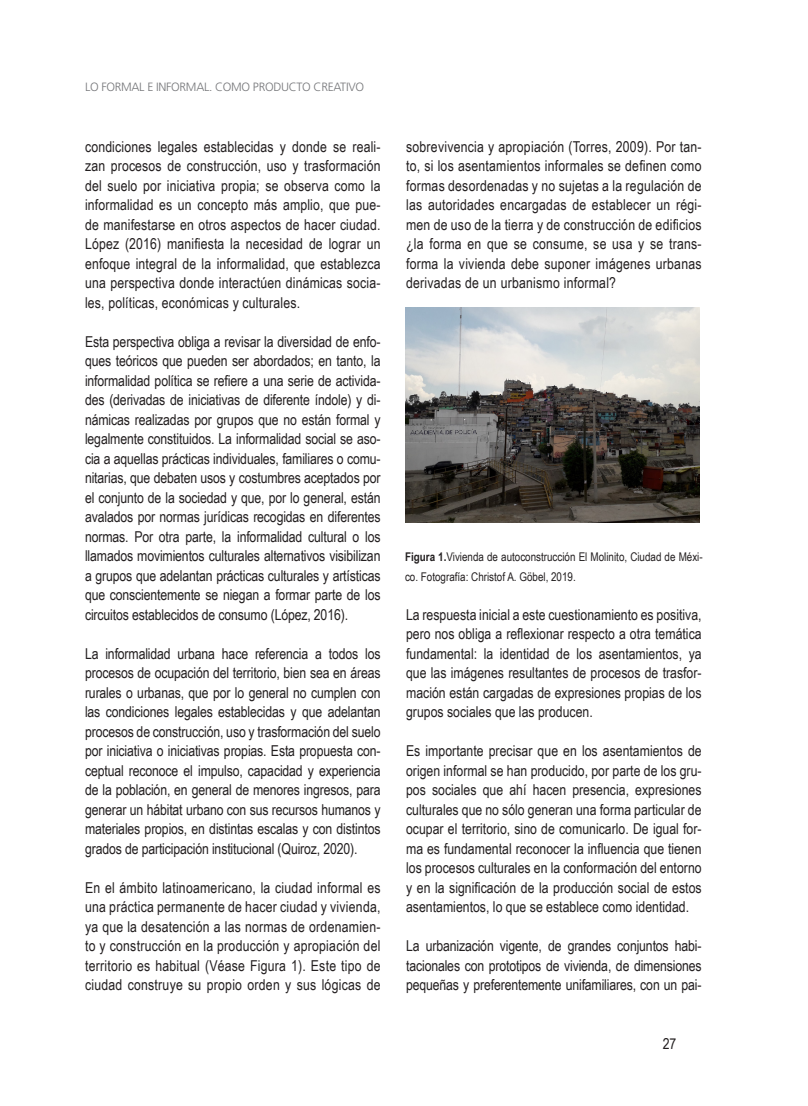
<style>
.page{position:relative;width:808px;height:1106px;background:#fff}
.page>*{position:absolute;margin:0;border:0;box-sizing:border-box;transform-origin:0 0}
.Cuerpo{font:15px/19.5px "Arial Narrow";letter-spacing:.01em;color:#231f20;text-align:justify}
.Subtítulos{font:15px/19.5px "Arial Narrow";color:#231f20;text-align:justify}
.fig{font:12px/19.5px "Arial Narrow";color:#231f20}
.t1{font:300 12px "Frutiger";letter-spacing:-.025em;color:#757679}
.s1{font-weight:700}
</style>
<div class="page">
<img style="left:405px;top:308px;width:295px;height:214px">
<p class="t1" style="left:85px;top:81px;width:280px">LO FORMAL E INFORMAL. COMO PRODUCTO CREATIVO</p>
<p class="Cuerpo" style="left:85px;top:136px;width:297px">condiciones legales establecidas y donde se reali&shy;zan procesos de construcción, uso y trasformación del suelo por iniciativa propia; se observa como la informalidad es un concepto más amplio, que pue&shy;de manifestarse en otros aspectos de hacer ciudad.<br>López (2016) manifiesta la necesidad de lograr un enfoque integral de la informalidad, que establezca una perspectiva donde interactúen dinámicas socia&shy;les, políticas, económicas y culturales.</p>
<p class="Cuerpo" style="left:85px;top:331px;width:297px">Esta perspectiva obliga a revisar la diversidad de enfo&shy;ques teóricos que pueden ser abordados; en tanto, la informalidad política se refiere a una serie de activida&shy;des (derivadas de iniciativas de diferente índole) y di&shy;námicas realizadas por grupos que no están formal y legalmente constituidos. La informalidad social se aso&shy;cia a aquellas prácticas individuales, familiares o comu&shy;nitarias, que debaten usos y costumbres aceptados por el conjunto de la sociedad y que, por lo general, están avalados por normas jurídicas recogidas en diferentes normas. Por otra parte, la informalidad cultural o los llamados movimientos culturales alternativos visibilizan a grupos que adelantan prácticas culturales y artísticas que conscientemente se niegan a formar parte de los circuitos establecidos de consumo (López, 2016).</p>
<p class="Cuerpo" style="left:85px;top:643px;width:297px">La informalidad urbana hace referencia a todos los procesos de ocupación del territorio, bien sea en áreas rurales o urbanas, que por lo general no cumplen con las condiciones legales establecidas y que adelantan procesos de construcción, uso y trasformación del suelo por iniciativa o iniciativas propias. Esta propuesta con&shy;ceptual reconoce el impulso, capacidad y experiencia de la población, en general de menores ingresos, para generar un hábitat urbano con sus recursos humanos y materiales propios, en distintas escalas y con distintos grados de participación institucional (Quiroz, 2020).</p>
<p class="Cuerpo" style="left:85px;top:877px;width:297px">En el ámbito latinoamericano, la ciudad informal es una práctica permanente de hacer ciudad y vivienda, ya que la desatención a las normas de ordenamien&shy;to y construcción en la producción y apropiación del territorio es habitual (Véase Figura 1). Este tipo de ciudad construye su propio orden y sus lógicas de</p>
<p class="Cuerpo" style="left:406px;top:136px;width:297px">sobrevivencia y apropiación (Torres, 2009). Por tan&shy;to, si los asentamientos informales se definen como formas desordenadas y no sujetas a la regulación de las autoridades encargadas de establecer un régi&shy;men de uso de la tierra y de construcción de edificios ¿la forma en que se consume, se usa y se trans&shy;forma la vivienda debe suponer imágenes urbanas derivadas de un urbanismo informal?</p>
<p class="fig" style="left:405px;top:547px;width:299px"><span class="s1">Figura 1.</span>Vivienda de autoconstrucción El Molinito, Ciudad de Méxi&shy;co. Fotografía: Christof A. Göbel, 2019.</p>
<p class="Subtítulos" style="left:406px;top:604px;width:297px">La respuesta inicial a este cuestionamiento es positiva, pero nos obliga a reflexionar respecto a otra temática fundamental: la identidad de los asentamientos, ya que las imágenes resultantes de procesos de trasfor&shy;mación están cargadas de expresiones propias de los grupos sociales que las producen.</p>
<p class="Subtítulos" style="left:406px;top:740px;width:297px">Es importante precisar que en los asentamientos de origen informal se han producido, por parte de los gru&shy;pos sociales que ahí hacen presencia, expresiones culturales que no sólo generan una forma particular de ocupar el territorio, sino de comunicarlo. De igual for&shy;ma es fundamental reconocer la influencia que tienen los procesos culturales en la conformación del entorno y en la significación de la producción social de estos asentamientos, lo que se establece como identidad.</p>
<p class="Subtítulos" style="left:406px;top:935px;width:297px">La urbanización vigente, de grandes conjuntos habi&shy;tacionales con prototipos de vivienda, de dimensiones pequeñas y preferentemente unifamiliares, con un pai-</p>
<p class="Cuerpo" style="left:663px;top:1033px;width:15px">27</p>
</div>
